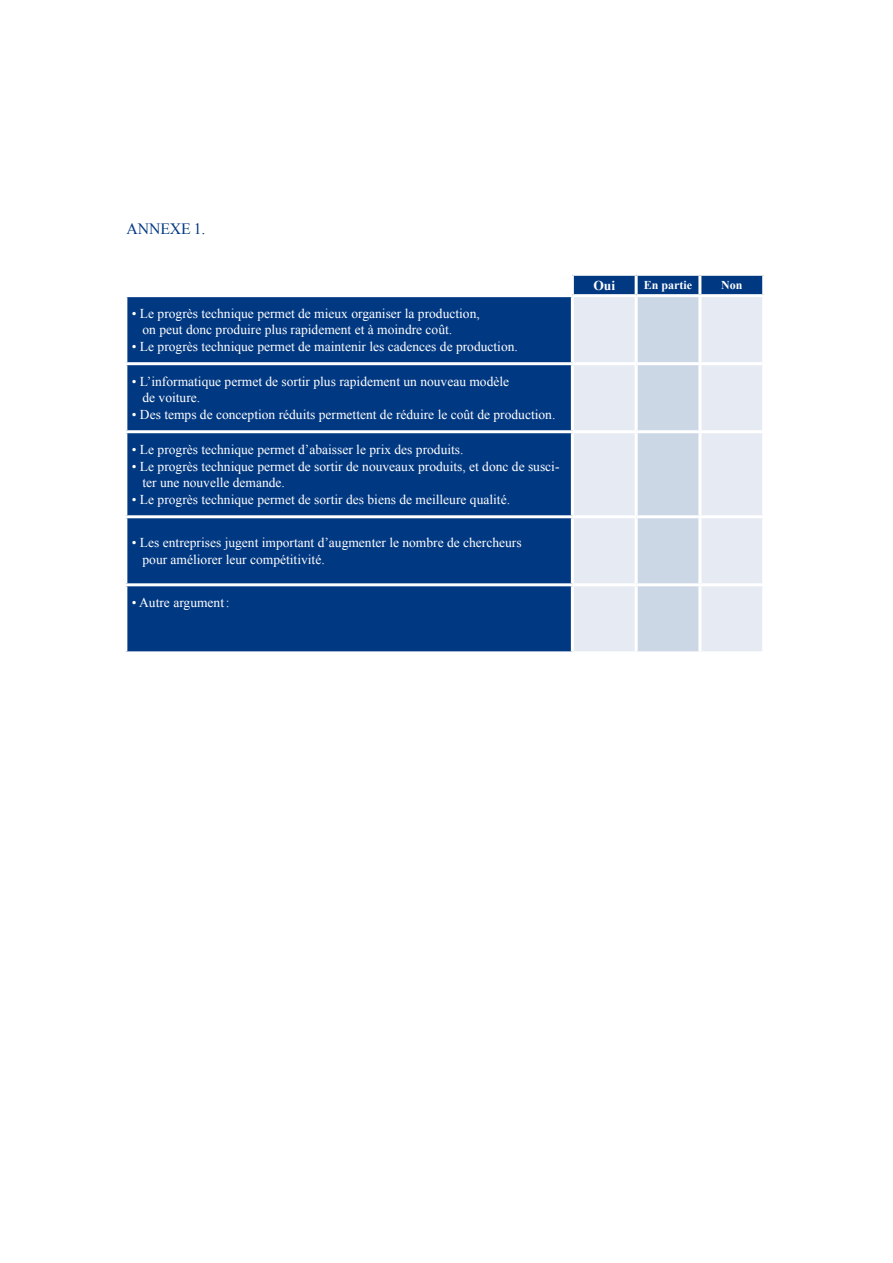
<style>
.page{position:relative;width:893px;height:1263px;background:#fff}
.page>*{position:absolute;margin:0;border:0;box-sizing:border-box;transform-origin:0 0}
.t1{font:15.75px "Times New Roman";letter-spacing:-.005em;color:#003882}
.t2{font:13.5px/16.5px "Times New Roman";color:#fff}
.t3{font:700 13.5px "Times New Roman";color:#fff}
.t4{font:700 12px "Times New Roman";color:#fff}
</style>
<div class="page">
<svg style="left:127px;top:276px;width:635px;height:375px;background:#0e4388"></svg>
<div style="left:574px;top:297px;width:188px;height:354px;background:#e6ebf3"></div>
<div style="left:638px;top:297px;width:60px;height:354px;background:#ccd7e6"></div>
<hr style="left:571px;top:276px;width:3px;height:18px;background:#fff">
<hr style="left:635px;top:276px;width:3px;height:18px;background:#fff">
<hr style="left:698px;top:276px;width:3px;height:18px;background:#fff">
<hr style="left:124px;top:294px;width:448px;height:3px;background:#fff">
<hr style="left:572px;top:294px;width:64px;height:3px;background:#fff">
<hr style="left:571px;top:297px;width:3px;height:65px;background:#fff">
<hr style="left:636px;top:294px;width:64px;height:3px;background:#fff">
<hr style="left:635px;top:297px;width:3px;height:65px;background:#fff">
<hr style="left:700px;top:294px;width:65px;height:3px;background:#fff">
<hr style="left:698px;top:297px;width:3px;height:65px;background:#fff">
<hr style="left:124px;top:362px;width:448px;height:3px;background:#fff">
<hr style="left:572px;top:362px;width:64px;height:3px;background:#fff">
<hr style="left:571px;top:365px;width:3px;height:65px;background:#fff">
<hr style="left:636px;top:362px;width:64px;height:3px;background:#fff">
<hr style="left:635px;top:365px;width:3px;height:65px;background:#fff">
<hr style="left:700px;top:362px;width:65px;height:3px;background:#fff">
<hr style="left:698px;top:365px;width:3px;height:65px;background:#fff">
<hr style="left:124px;top:430px;width:448px;height:3px;background:#fff">
<hr style="left:572px;top:430px;width:64px;height:3px;background:#fff">
<hr style="left:571px;top:433px;width:3px;height:82px;background:#fff">
<hr style="left:636px;top:430px;width:64px;height:3px;background:#fff">
<hr style="left:635px;top:433px;width:3px;height:82px;background:#fff">
<hr style="left:700px;top:430px;width:65px;height:3px;background:#fff">
<hr style="left:698px;top:433px;width:3px;height:82px;background:#fff">
<hr style="left:124px;top:515px;width:448px;height:3px;background:#fff">
<hr style="left:572px;top:515px;width:64px;height:3px;background:#fff">
<hr style="left:571px;top:518px;width:3px;height:65px;background:#fff">
<hr style="left:636px;top:515px;width:64px;height:3px;background:#fff">
<hr style="left:635px;top:518px;width:3px;height:65px;background:#fff">
<hr style="left:700px;top:515px;width:65px;height:3px;background:#fff">
<hr style="left:698px;top:518px;width:3px;height:65px;background:#fff">
<hr style="left:124px;top:583px;width:448px;height:3px;background:#fff">
<hr style="left:572px;top:583px;width:64px;height:3px;background:#fff">
<hr style="left:571px;top:586px;width:3px;height:65px;background:#fff">
<hr style="left:636px;top:583px;width:64px;height:3px;background:#fff">
<hr style="left:635px;top:586px;width:3px;height:65px;background:#fff">
<hr style="left:700px;top:583px;width:65px;height:3px;background:#fff">
<hr style="left:698px;top:586px;width:3px;height:65px;background:#fff">
<p class="t1" style="left:126px;top:218px;width:81px">Annexe 1.</p>
<p class="t2" style="left:142px;top:305px;width:339px;text-indent:-11px">• Le progrès technique permet de mieux organiser la production, on peut donc produire plus rapidement et à moindre coût.</p>
<p class="t2" style="left:132px;top:338px;width:388px">• Le progrès technique permet de maintenir les cadences de production.</p>
<p class="t2" style="left:142px;top:373px;width:368px;text-indent:-11px">• L’informatique permet de sortir plus rapidement un nouveau modèle de voiture.</p>
<p class="t2" style="left:132px;top:406px;width:425px">• Des temps de conception réduits permettent de réduire le coût de production.</p>
<p class="t2" style="left:132px;top:441px;width:333px">• Le progrès technique permet d’abaisser le prix des produits.</p>
<p class="t2" style="left:142px;top:458px;width:418px;text-indent:-11px">• Le progrès technique permet de sortir de nouveaux produits, et donc de susci&shy;ter une nouvelle demande.</p>
<p class="t2" style="left:132px;top:491px;width:380px">• Le progrès technique permet de sortir des biens de meilleure qualité.</p>
<p class="t2" style="left:142px;top:534px;width:381px;text-indent:-11px">• Les entreprises jugent important d’augmenter le nombre de chercheurs pour améliorer leur compétitivité.</p>
<p class="t2" style="left:132px;top:594px;width:99px">• Autre argument:</p>
<p class="t3" style="left:593px;top:276px;width:23px">Oui</p>
<p class="t4" style="left:644px;top:277px;width:50px">En partie</p>
<p class="t4" style="left:721px;top:277px;width:23px">Non</p>
</div>
